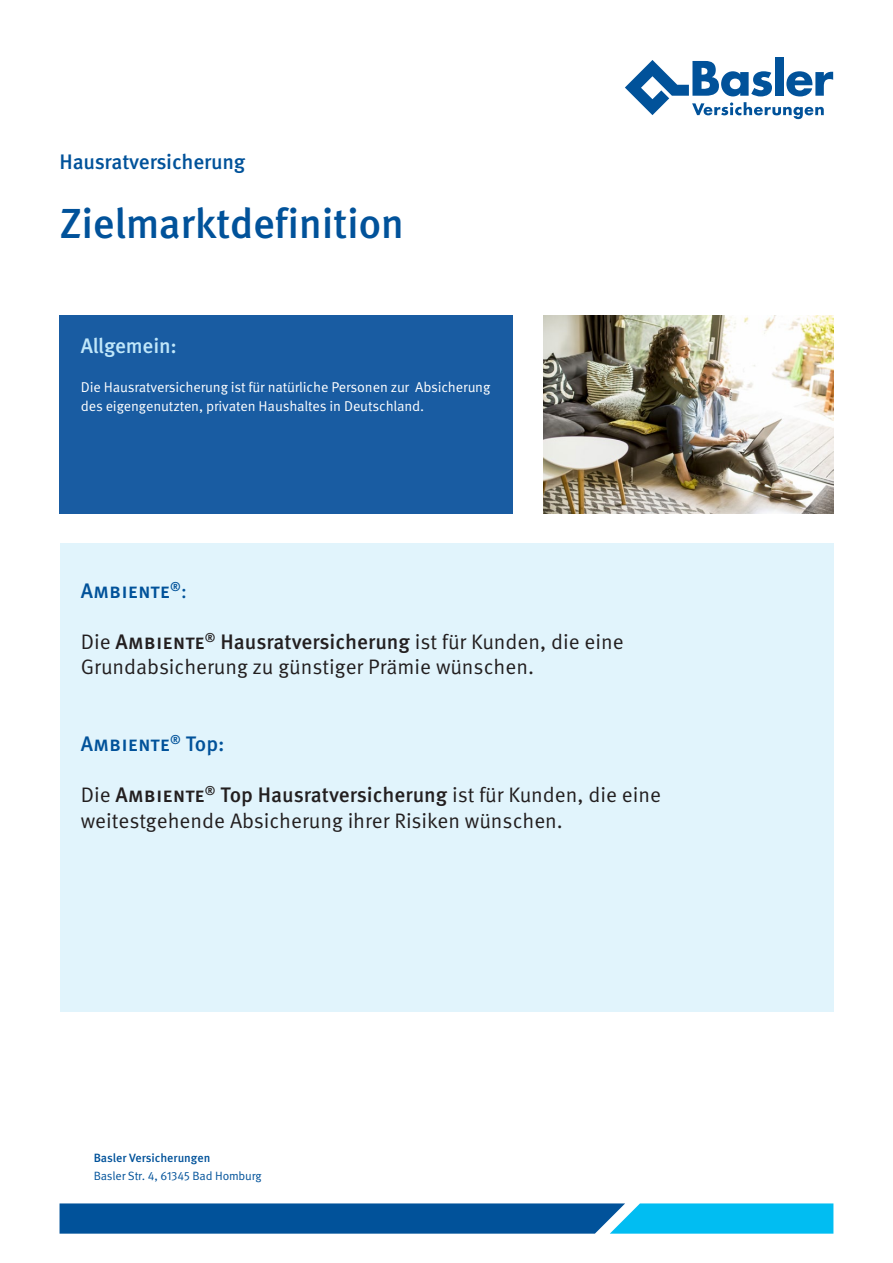
<style>
.page{position:relative;width:893px;height:1263px;background:#fff}
.page>*{position:absolute;margin:0;border:0;box-sizing:border-box;transform-origin:0 0}
._01_Titel_Headline{font:500 42px "Meta Pro";letter-spacing:-.01em;color:#01529a}
._04_Copy{font:21px/25.5px "Meta Pro Norm";color:#231f20}
._04_Copy-2{font:500 21px "Meta Pro";color:#231f20}
._04_Copy-3{font:500 21px "Meta Pro";color:#01529a}
._03_Subline_Basler_B{font:500 21px "Meta Pro";letter-spacing:-.01em;color:#01529a}
._03_Subline_Basler_B-2{font:500 21px "Meta Pro";letter-spacing:-.01em;color:#c0e7fa}
._03_Subline_Basler_B-3{font:14.25px/19.5px "Meta Pro Norm";letter-spacing:-.01em;color:#fff}
.t1{font:12px "Meta Pro Norm";letter-spacing:-.015em;color:#01529a}
.t2{font:500 12px "Meta Pro";color:#01529a}
.s1{font-family:"Meta Pro Norm";font-weight:400}
.s2{font-family:"Meta Pro";font-weight:500}
</style>
<div class="page">
<div style="left:60px;top:543px;width:773px;height:468px;background:#e1f4fc"></div>
<svg style="left:60px;top:1203px;width:773px;height:30px;background:#0974b4"></svg>
<div style="left:775px;top:57px;width:8px;height:39px;background:#01529a"></div>
<svg style="left:625px;top:60px;width:208px;height:59px"></svg>
<div style="left:60px;top:316px;width:453px;height:198px;background:#195ca2"></div>
<img style="left:543px;top:316px;width:290px;height:198px">
<p class="_03_Subline_Basler_B" style="left:60px;top:145px;width:187px">Hausratversicherung</p>
<p class="_01_Titel_Headline" style="left:60px;top:191px;width:346px">Zielmarktdefinition</p>
<p class="_03_Subline_Basler_B-2" style="left:81px;top:329px;width:98px">Allgemein:</p>
<p class="_03_Subline_Basler_B-3" style="left:81px;top:376px;width:411px">Die Hausratversicherung ist für natürliche Personen zur Absicherung des eigengenutzten, privaten Haushaltes in Deutschland.</p>
<p class="_04_Copy-3" style="left:81px;top:574px;width:108px">AMBIENTE<sup>®</sup><span class="s1">:</span></p>
<p class="_04_Copy" style="left:81px;top:628px;width:544px">Die <span class="s2">AMBIENTE</span><sup>®</sup> <span class="s2">Hausratversicherung</span> ist für Kunden, die eine<br>Grundabsicherung zu günstiger Prämie wünschen.</p>
<p class="_04_Copy-3" style="left:81px;top:727px;width:145px">AMBIENTE<sup>®</sup> Top:</p>
<p class="_04_Copy-2" style="left:81px;top:778px;width:582px"><span class="s1">Die</span> AMBIENTE<sup>®</sup> Top Hausratversicherung <span class="s1">ist für Kunden, die eine</span></p>
<p class="_04_Copy" style="left:81px;top:806px;width:484px">weitestgehende Absicherung ihrer Risiken wünschen.</p>
<p class="t2" style="left:94px;top:1149px;width:118px">Basler Versicherungen</p>
<p class="t1" style="left:94px;top:1166px;width:169px">Basler Str. 4, 61345 Bad Homburg</p>
</div>
